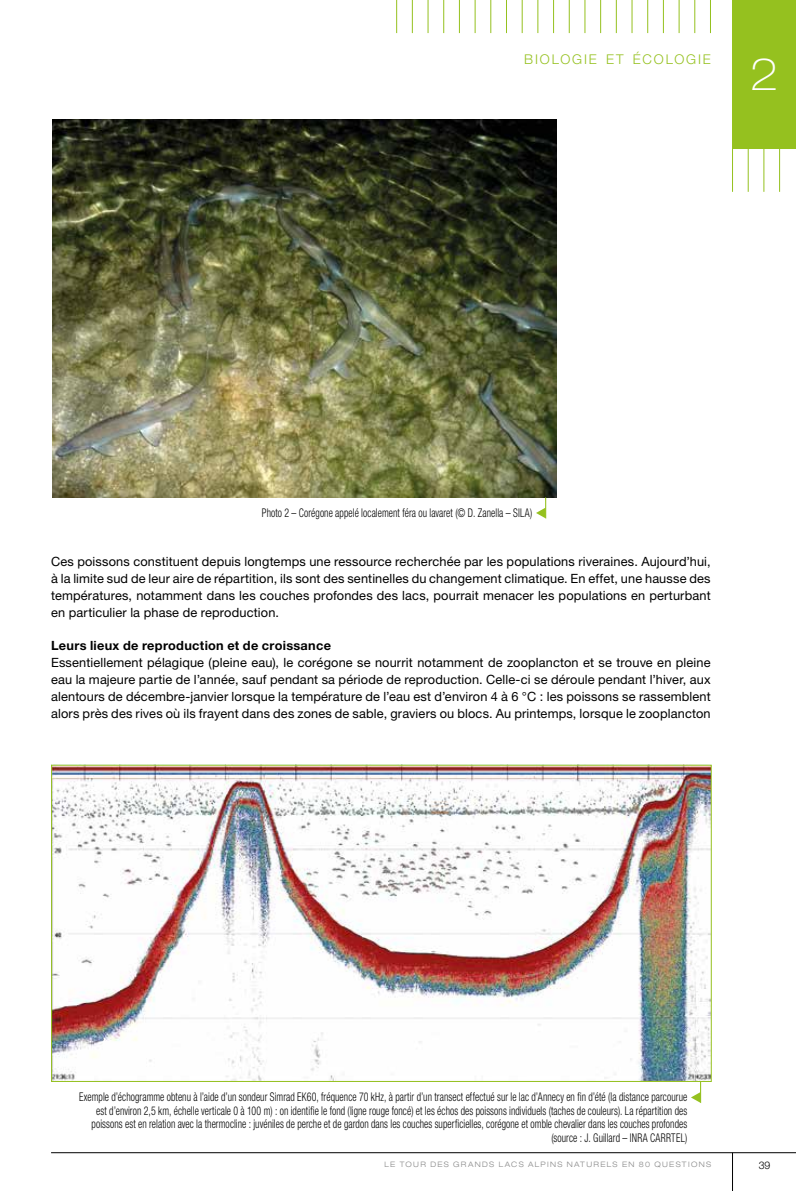
<style>
.page{position:relative;width:796px;height:1191px;background:#fff}
.page>*{position:absolute;margin:0;border:0;box-sizing:border-box;transform-origin:0 0}
.t1{font:100 expanded 43.8px "Helvetica Neue LT Pro";color:#fff}
.t2{font:300 13.5px "Helvetica Neue LT Pro";letter-spacing:.14em;color:#95c11f}
.t3{font:12.75px/17px "Helvetica Neue LT Pro";letter-spacing:.01em;color:#000;text-align:justify}
.t4{font:700 12.75px "Helvetica Neue LT Pro";letter-spacing:.02em;color:#000}
.t5{font:300 condensed 12px/13.5px "Helvetica Neue LT Pro";letter-spacing:.01em;color:#000;text-align:right;scale:.82 1}
.t6{font:300 10.5px "Helvetica Neue LT Pro";color:#000}
.t7{font:300 expanded 7.5px "Helvetica Neue LT Pro";letter-spacing:.175em;color:#878787}
</style>
<div class="page">
<hr style="left:51px;top:1152px;width:744px;height:1px;background:#000">
<div style="left:731px;top:0;width:64px;height:149px;background:#95c11f"></div>
<hr style="left:731px;top:1152px;width:1px;height:39px;background:#000">
<hr style="left:778px;top:149px;width:1px;height:43px;background:#95c11f">
<hr style="left:763px;top:149px;width:1px;height:43px;background:#95c11f">
<hr style="left:747px;top:149px;width:1px;height:43px;background:#95c11f">
<hr style="left:731px;top:149px;width:1px;height:43px;background:#95c11f">
<hr style="left:443px;top:0;width:1px;height:33px;background:#95c11f">
<hr style="left:427px;top:0;width:1px;height:33px;background:#95c11f">
<hr style="left:412px;top:0;width:1px;height:33px;background:#95c11f">
<hr style="left:396px;top:0;width:1px;height:33px;background:#95c11f">
<hr style="left:678px;top:0;width:1px;height:33px;background:#95c11f">
<hr style="left:662px;top:0;width:1px;height:33px;background:#95c11f">
<hr style="left:647px;top:0;width:1px;height:33px;background:#95c11f">
<hr style="left:631px;top:0;width:1px;height:33px;background:#95c11f">
<hr style="left:615px;top:0;width:1px;height:33px;background:#95c11f">
<hr style="left:521px;top:0;width:1px;height:33px;background:#95c11f">
<hr style="left:506px;top:0;width:1px;height:33px;background:#95c11f">
<hr style="left:490px;top:0;width:1px;height:33px;background:#95c11f">
<hr style="left:474px;top:0;width:1px;height:33px;background:#95c11f">
<hr style="left:459px;top:0;width:1px;height:33px;background:#95c11f">
<hr style="left:709px;top:0;width:1px;height:33px;background:#95c11f">
<hr style="left:694px;top:0;width:1px;height:33px;background:#95c11f">
<hr style="left:600px;top:0;width:1px;height:33px;background:#95c11f">
<hr style="left:584px;top:0;width:1px;height:33px;background:#95c11f">
<hr style="left:568px;top:0;width:1px;height:33px;background:#95c11f">
<hr style="left:553px;top:0;width:1px;height:33px;background:#95c11f">
<hr style="left:537px;top:0;width:1px;height:33px;background:#95c11f">
<img style="left:52px;top:119px;width:504px;height:378px">
<svg style="left:535px;top:497px;width:11px;height:21px"></svg>
<svg style="left:691px;top:1092px;width:9px;height:11px"></svg>
<img style="left:53px;top:766px;width:656px;height:314px">
<p class="t2" style="left:524px;top:51px;width:188px">BIOLOGIE ET ÉCOLOGIE</p>
<h1 class="t1" style="left:749px;top:48px;width:30px">2</h1>
<p class="t5" style="left:262px;top:505px;width:331px">Photo 2 – Corégone appelé localement féra ou lavaret (© D. Zanella – SILA)</p>
<p class="t3" style="left:51px;top:552px;width:660px">Ces poissons constituent depuis longtemps une ressource recherchée par les populations riveraines. Aujourd’hui, à la limite sud de leur aire de répartition, ils sont des sentinelles du changement climatique. En effet, une hausse des températures, notamment dans les couches profondes des lacs, pourrait menacer les populations en perturbant en particulier la phase de reproduction.</p>
<p class="t4" style="left:51px;top:638px;width:281px">Leurs lieux de reproduction et de croissance</p>
<p class="t3" style="left:51px;top:654px;width:660px">Essentiellement pélagique (pleine eau), le corégone se nourrit notamment de zooplancton et se trouve en pleine eau la majeure partie de l’année, sauf pendant sa période de reproduction. Celle-ci se déroule pendant l’hiver, aux alentours de décembre-janvier lorsque la température de l’eau est d’environ 4 à 6 °C : les poissons se rassemblent alors près des rives où ils frayent dans des zones de sable, graviers ou blocs. Au printemps, lorsque le zooplancton</p>
<p class="t5" style="left:79px;top:1090px;width:742px">Exemple d’échogramme obtenu à l’aide d’un sondeur Simrad EK60, fréquence 70 kHz, à partir d’un transect effectué sur le lac d’Annecy en fin d’été (la distance parcourue est d’environ 2,5 km, échelle verticale 0 à 100 m) : on identifie le fond (ligne rouge foncé) et les échos des poissons individuels (taches de couleurs). La répartition des poissons est en relation avec la thermocline : juvéniles de perche et de gardon dans les couches superficielles, corégone et omble chevalier dans les couches profondes (source : J. Guillard – INRA CARRTEL)</p>
<p class="t7" style="left:384px;top:1159px;width:328px">LE TOUR DES GRANDS LACS ALPINS NATURELS EN 80 QUESTIONS</p>
<p class="t6" style="left:758px;top:1158px;width:13px">39</p>
</div>
